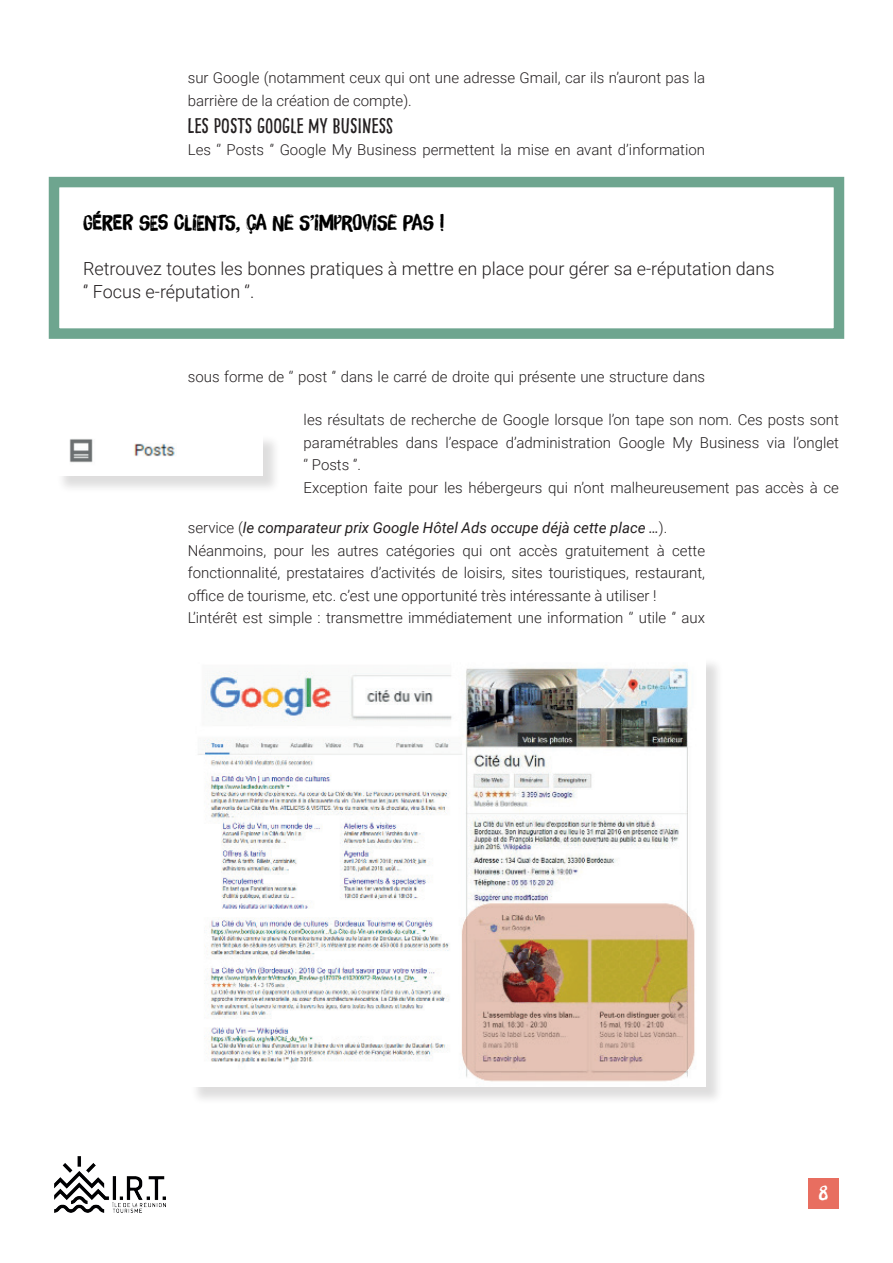
<style>
.page{position:relative;width:893px;height:1263px;background:#fff}
.page>*{position:absolute;margin:0;border:0;box-sizing:border-box;transform-origin:0 0}
.t1{font:21px "Brush Up";color:#000}
.t2{font:21px "Pinto NO 01";color:#231f20}
.t3{font:19.5px "Brush Up";color:#fff}
.t4{font:300 18px/22.5px "Roboto";color:#231f20}
.t5{font:300 15px/22.5px "Roboto";color:#231f20}
.s1{font-weight:400;font-style:italic}
</style>
<div class="page">
<div style="left:808px;top:1178px;width:31px;height:31px;background:#e86e60"></div>
<img style="left:54px;top:1156px;width:112px;height:56px">
<div style="left:49px;top:177px;width:795px;height:162px;border:10px solid #6ea58f"></div>
<div style="left:56px;top:434px;width:225px;height:60px;background:#231f20;opacity:.15"></div>
<img style="left:56px;top:434px;width:206px;height:41px">
<div style="left:190px;top:657px;width:534px;height:448px;background:#231f20;opacity:.15"></div>
<img style="left:190px;top:657px;width:515px;height:429px">
<p class="t5" style="left:188px;top:66px;width:519px">sur Google (notamment ceux qui ont une adresse Gmail, car ils n’auront pas la barrière de la création de compte).</p>
<h1 class="t2" style="left:188px;top:113px;width:207px">LES POSTS GOOGLE MY BUSINESS</h1>
<p class="t5" style="left:188px;top:138px;width:519px">Les ‘’ Posts ‘’ Google My Business permettent la mise en avant d’information</p>
<h1 class="t1" style="left:83px;top:210px;width:362px">GÉRER SES CLIENTS, ÇA NE S’IMPROVISE PAS !</h1>
<p class="t4" style="left:83px;top:257px;width:693px">Retrouvez toutes les bonnes pratiques à mettre en place pour gérer sa e-réputation dans ‘’ Focus e-réputation ‘’.</p>
<p class="t5" style="left:188px;top:365px;width:519px">sous forme de ‘’ post ‘’ dans le carré de droite qui présente une structure dans</p>
<p class="t5" style="left:304px;top:408px;width:537px">les résultats de recherche de Google lorsque l’on tape son nom. Ces posts sont paramétrables dans l’espace d’administration Google My Business via l’onglet ‘’ Posts ‘’.<br>Exception faite pour les hébergeurs qui n’ont malheureusement pas accès à ce</p>
<p class="t5" style="left:188px;top:516px;width:519px">service (<span class="s1">le comparateur prix Google Hôtel Ads occupe déjà cette place …</span>).<br>Néanmoins, pour les autres catégories qui ont accès gratuitement à cette fonctionnalité, prestataires d’activités de loisirs, sites touristiques, restaurant, office de tourisme, etc. c’est une opportunité très intéressante à utiliser !<br>L’intérêt est simple : transmettre immédiatement une information ‘’ utile ‘’ aux</p>
<h2 class="t3" style="left:819px;top:1181px;width:11px">8</h2>
</div>
